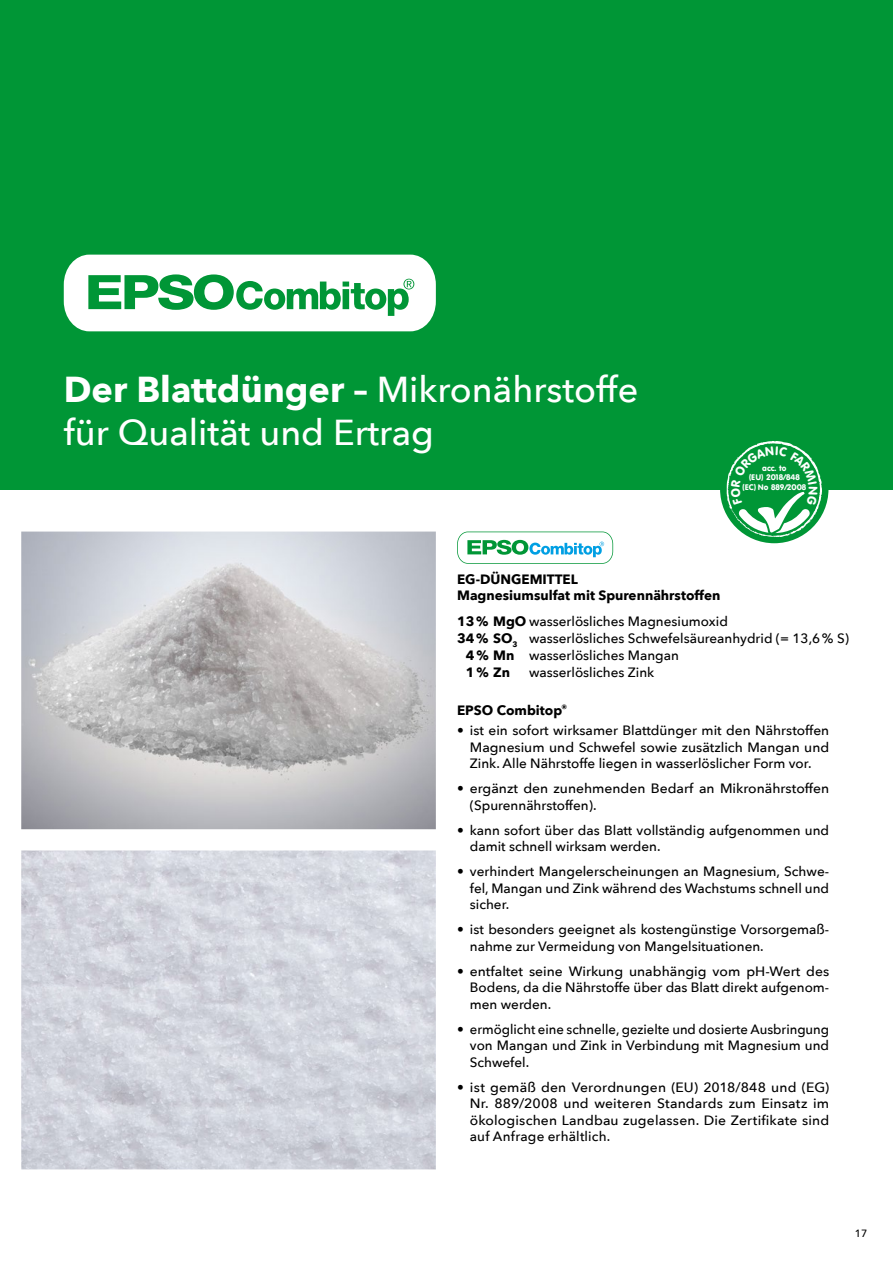
<style>
.page{position:relative;width:893px;height:1263px;background:#fff}
.page>*{position:absolute;margin:0;border:0;box-sizing:border-box;transform-origin:0 0}
.t1{font:500 36px/43.2px "Avenir Next";color:#fff}
.t2{font:500 13.5px/16.5px "Avenir Next";color:#000;text-align:justify}
.t3{font:700 13.5px/16.2px "Avenir Next";color:#000}
.t4{font:500 10.5px "Avenir Next";color:#000}
.t5{font:7.95px/9.6px "VAG Rounded BT";color:#fff;text-align:center}
.s1{font-weight:700}
</style>
<div class="page">
<div style="left:0;top:0;width:893px;height:489px;background:#009636"></div>
<svg style="left:64px;top:255px;width:372px;height:76px"></svg>
<img style="left:21px;top:531px;width:415px;height:298px">
<img style="left:21px;top:850px;width:415px;height:319px">
<svg style="left:457px;top:531px;width:156px;height:33px"></svg>
<div style="left:720px;top:435px;width:108px;height:108px;background:#009636;border-radius:50%"></div>
<svg style="left:726px;top:441px;width:96px;height:97px"></svg>
<h1 class="t1" style="left:64px;top:367px;width:576px"><span class="s1">Der Blattdünger –</span> Mikronährstoffe für Qualität und Ertrag</h1>
<p class="t5" style="left:742px;top:463px;width:65px">acc. to<br>(EU) 2018/848 (EC) No 889/2008</p>
<p class="t3" style="left:457px;top:571px;width:265px">EG-DÜNGEMITTEL<br>Magnesiumsulfat mit Spurennährstoffen</p>
<p class="t2" style="left:457px;top:612px;width:272px"><span class="s1">13% MgO</span> wasserlösliches Magnesiumoxid</p>
<p class="t2" style="left:457px;top:629px;width:393px"><span class="s1">34% SO</span><sub>3</sub> wasserlösliches Schwefelsäureanhydrid (= 13,6% S)</p>
<p class="t2" style="left:466px;top:647px;width:215px"><span class="s1">4% Mn</span> wasserlösliches Mangan</p>
<p class="t3" style="left:466px;top:664px;width:46px">1% Zn</p>
<p class="t2" style="left:529px;top:664px;width:127px">wasserlösliches Zink</p>
<p class="t3" style="left:457px;top:702px;width:112px">EPSO Combitop<sup>®</sup></p>
<p class="t2" style="left:470px;top:722px;width:361px;text-indent:-13px">• ist ein sofort wirksamer Blattdünger mit den Nährstoffen Magnesium und Schwefel sowie zusätzlich Mangan und Zink. Alle Nährstoffe liegen in wasserlöslicher Form vor.</p>
<p class="t2" style="left:470px;top:780px;width:361px;text-indent:-13px">• ergänzt den zunehmenden Bedarf an Mikronährstoffen (Spurennährstoffen).</p>
<p class="t2" style="left:470px;top:821px;width:361px;text-indent:-13px">• kann sofort über das Blatt vollständig aufgenommen und damit schnell wirksam werden.</p>
<p class="t2" style="left:470px;top:863px;width:361px;text-indent:-13px">• verhindert Mangelerscheinungen an Magnesium, Schwe&shy;fel, Mangan und Zink während des Wachstums schnell und sicher.</p>
<p class="t2" style="left:470px;top:921px;width:361px;text-indent:-13px">• ist besonders geeignet als kostengünstige Vorsorgemaß&shy;nahme zur Vermeidung von Mangelsituationen.</p>
<p class="t2" style="left:470px;top:962px;width:361px;text-indent:-13px">• entfaltet seine Wirkung unabhängig vom pH-Wert des Bodens, da die Nährstoffe über das Blatt direkt aufgenom&shy;men werden.</p>
<p class="t2" style="left:470px;top:1020px;width:361px;text-indent:-13px">• ermöglicht eine schnelle, gezielte und dosierte Ausbringung von Mangan und Zink in Verbindung mit Magnesium und Schwefel.</p>
<p class="t2" style="left:470px;top:1078px;width:361px;text-indent:-13px">• ist gemäß den Verordnungen (EU) 2018/848 und (EG)<br>Nr. 889/2008 und weiteren Standards zum Einsatz im ökologischen Landbau zugelassen. Die Zertifikate sind auf Anfrage erhältlich.</p>
<p class="t4" style="left:855px;top:1225px;width:14px">17</p>
</div>
